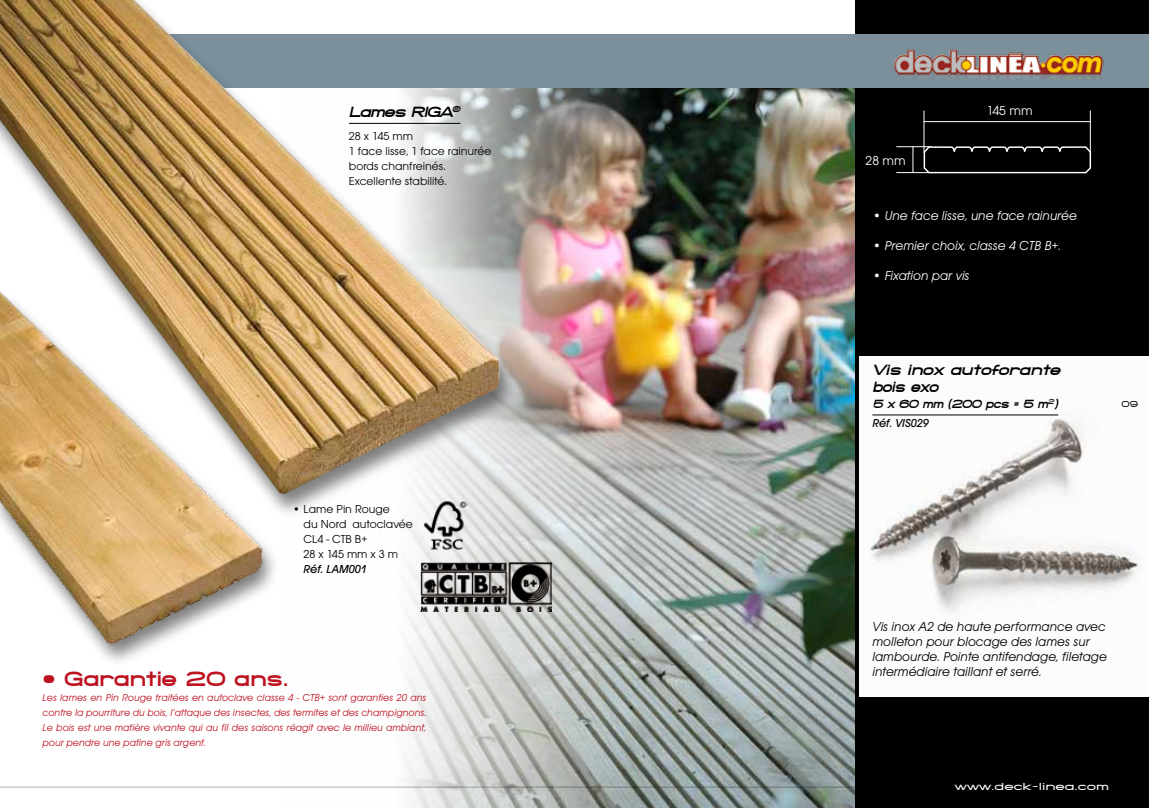
<style>
.page{position:relative;width:1149px;height:808px;background:#fff}
.page>*{position:absolute;margin:0;border:0;box-sizing:border-box;transform-origin:0 0}
.t1{font:800 21px "SF Grandezza";color:#bd1220}
.t2{font:italic 800 15px/16.5px "SF Grandezza";color:#000}
.t3{font:italic 800 15px "SF Grandezza";letter-spacing:-.05em;color:#000}
.t4{font:italic 13.5px/15px "Avant Garde Gothic Itc T";color:#000}
.t5{font:italic 13.5px "Avant Garde Gothic Itc T";color:#fff}
.t6{font:13.5px "Avant Garde Gothic Itc T";color:#fff}
.t7{font:12px/15px "Avant Garde Gothic Itc T";color:#000}
.t8{font:italic 500 12px "Avant Garde Gothic Itc T";color:#000}
.t9{font:italic 800 12px "SF Grandezza";letter-spacing:-.02em;color:#000;scale:.9 1}
.t10{font:italic 10.5px/15px "Avant Garde Gothic Itc T";color:#bd1220;text-align:justify}
.t11{font:500 10.5px "SF Grandezza";color:#fff;scale:1.25 1}
.t12{font:500 9px "SF Grandezza";color:#000}
</style>
<div class="page">
<img style="left:279px;top:87px;width:576px;height:721px">
<div style="left:855px;top:0;width:293px;height:808px;background:#000"></div>
<div style="left:0;top:34px;width:1148px;height:53px;background:#7b909b"></div>
<img style="left:888px;top:49px;width:223px;height:39px">
<hr style="left:0;top:787px;width:944px;height:1px;background:#b1b3b4">
<svg style="left:922px;top:145px;width:169px;height:29px"></svg>
<hr style="left:923px;top:111px;width:1px;height:42px;background:#fff">
<hr style="left:1089px;top:111px;width:1px;height:42px;background:#fff">
<hr style="left:923px;top:121px;width:167px;height:1px;background:#fff">
<hr style="left:896px;top:146px;width:35px;height:1px;background:#fff">
<hr style="left:896px;top:172px;width:35px;height:1px;background:#fff">
<svg style="left:912px;top:146px;width:1px;height:27px"></svg>
<div style="left:0;top:0;width:517px;height:518px;background:#000;opacity:.5"></div>
<img style="left:0;top:0;width:499px;height:494px">
<img style="left:0;top:256px;width:310px;height:437px">
<hr style="left:349px;top:123px;width:111px;height:1px;background:#000">
<img style="left:859px;top:356px;width:289px;height:341px">
<hr style="left:872px;top:415px;width:185px;height:1px;background:#000">
<img style="left:422px;top:500px;width:45px;height:50px">
<img style="left:420px;top:562px;width:131px;height:50px">
<h2 class="t3" style="left:349px;top:102px;width:113px">Lames RIGA<sup>®</sup></h2>
<p class="t7" style="left:349px;top:128px;width:144px">28 x 145 mm<br>1 face lisse, 1 face rainurée bords chanfreinés.<br>Excellente stabilité.</p>
<p class="t7" style="left:303px;top:502px;width:111px;text-indent:-11px">• Lame Pin Rouge<br>du Nord autoclavée<br>CL4 - CTB B+<br>28 x 145 mm x 3 m</p>
<p class="t8" style="left:303px;top:562px;width:65px">Réf. LAM001</p>
<h1 class="t1" style="left:43px;top:665px;width:247px">• Garantie 20 ans.</h1>
<p class="t10" style="left:43px;top:690px;width:385px">Les lames en Pin Rouge traitées en autoclave classe 4 - CTB+ sont garanties 20 ans contre la pourriture du bois, l’attaque des insectes, des termites et des champignons.<br>Le bois est une matière vivante qui au fil des saisons réagit avec le millieu ambiant, pour pendre une patine gris argent.</p>
<p class="t6" style="left:865px;top:153px;width:42px">28 mm</p>
<p class="t6" style="left:986px;top:102px;width:47px">145 mm</p>
<p class="t5" style="left:872px;top:208px;width:206px">• Une face lisse, une face rainurée</p>
<p class="t5" style="left:872px;top:238px;width:190px">• Premier choix, classe 4 CTB B+.</p>
<p class="t5" style="left:872px;top:268px;width:99px">• Fixation par vis</p>
<h2 class="t2" style="left:872px;top:362px;width:189px">Vis inox autoforante bois exo</h2>
<p class="t9" style="left:872px;top:396px;width:208px">5 x 60 mm (200 pcs = 5 m<sup>2</sup>)</p>
<p class="t8" style="left:872px;top:416px;width:58px">Réf. VIS029</p>
<p class="t12" style="left:1121px;top:398px;width:18px">09</p>
<p class="t4" style="left:872px;top:619px;width:236px">Vis inox A2 de haute performance avec molleton pour blocage des lames sur lambourde. Pointe antifendage, filetage intermédiaire taillant et serré.</p>
<p class="t11" style="left:954px;top:780px;width:125px">www.deck-linea.com</p>
</div>
